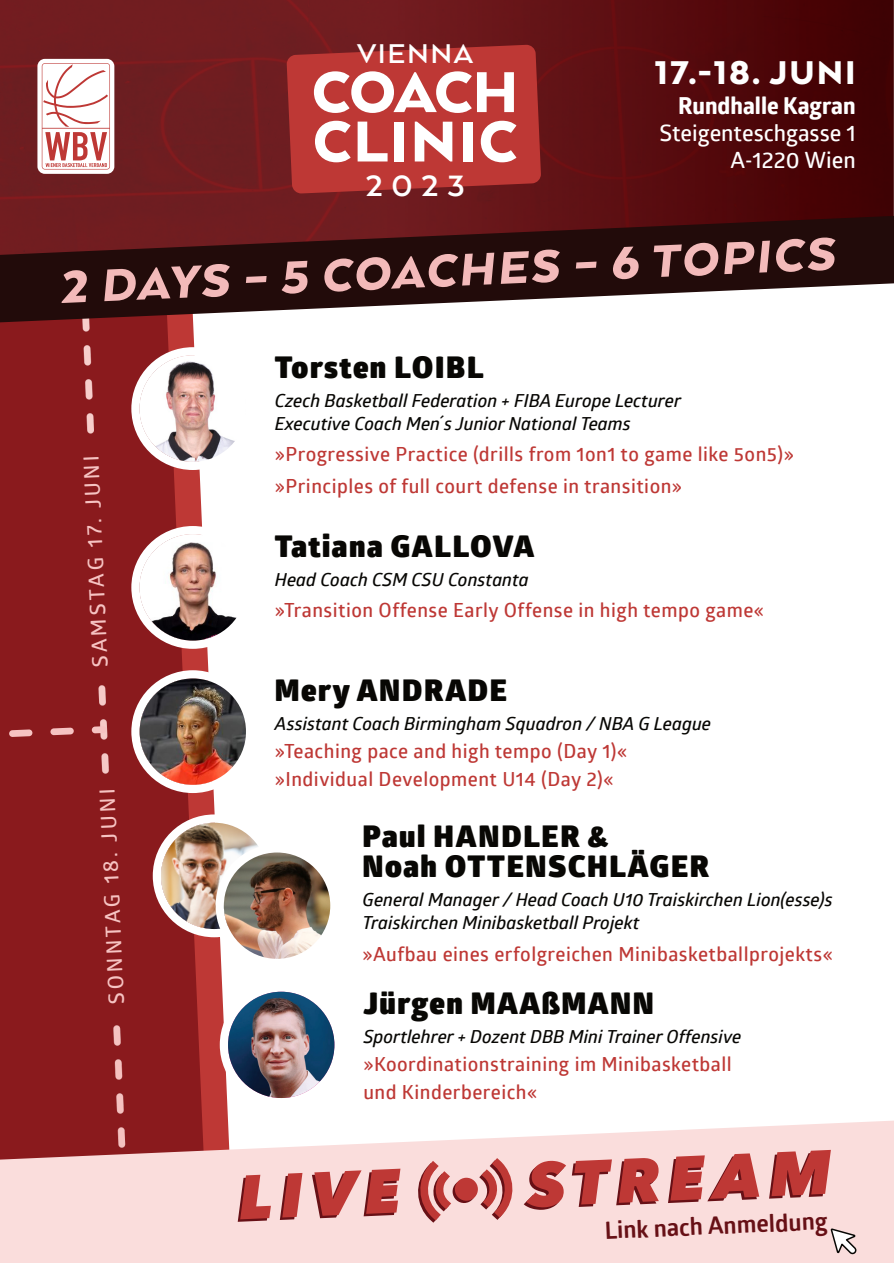
<style>
.page{position:relative;width:894px;height:1263px;background:#fff}
.page>*{position:absolute;margin:0;border:0;box-sizing:border-box;transform-origin:0 0}
.t1{font:900 66.45px/49.3px "Arquitecta";letter-spacing:.025em;color:#fff}
.t2{font:italic 800 61.65px "Avenir Next";color:#671016}
.t3{font:italic 900 52.5px "Arquitecta";color:#f3baba}
.t4{font:900 37.95px "Arquitecta";letter-spacing:.05em;color:#fff}
.t5{font:700 33.9px "Arquitecta";color:#fff}
.t6{font:700 31.35px "Arquitecta";letter-spacing:.05em;color:#fff}
.t7{font:900 30px/30px "Glober";letter-spacing:.05em;color:#080704}
.t8{font:700 24px "Glober";color:#671016}
.t9{font:700 22.95px "Globerx";color:#fff}
.t10{font:600 22.5px/27px "Glober";color:#fff;text-align:right}
.t11{font:600 21px "Glober";color:#f6c3c2}
.t12{font:600 19.5px/27.9px "Glober";letter-spacing:.025em;color:#be3835}
.t13{font:italic 600 18px/23.1px "Glober";color:#080704}
</style>
<div class="page">
<img style="left:0;top:0;width:893px;height:215px">
<img style="left:81px;top:325px;width:147px;height:795px">
<svg style="left:0;top:215px;width:893px;height:110px;fill:#220b0a"></svg>
<svg style="left:0;top:1120px;width:893px;height:143px;background:#f3d3d2"></svg>
<svg style="left:286px;top:47px;width:255px;height:147px;background:#b73533"></svg>
<svg style="left:37px;top:59px;width:77px;height:115px"></svg>
<svg style="left:0;top:347px;width:335px;height:759px"></svg>
<svg style="left:452px;top:1180px;width:23px;height:23px"></svg>
<svg style="left:479px;top:1158px;width:37px;height:62px;background:#d69190"></svg>
<svg style="left:413px;top:1161px;width:38px;height:62px;background:#d79392"></svg>
<div style="left:454px;top:1177px;width:24px;height:24px;background:#be3835;border-radius:50%"></div>
<svg style="left:829px;top:1227px;width:28px;height:28px"></svg>
<h3 class="t6" style="left:357px;top:39px;width:117px">VIENNA</h3>
<h1 class="t1" style="left:312px;top:71px;width:208px">COACH<br>CLINIC</h1>
<h3 class="t5" style="left:365px;top:171px;width:101px">2023</h3>
<h3 class="t4" style="left:654px;top:56px;width:202px">17.-18. JUNI</h3>
<p class="t9" style="left:677px;top:96px;width:179px">Rundhalle Kagran</p>
<p class="t10" style="left:659px;top:121px;width:197px">Steigenteschgasse 1<br>A-1220 Wien</p>
<h3 class="t3" style="left:58px;top:260px;width:777px;rotate:-2deg">2 DAYS – 5 COACHES – 6 TOPICS</h3>
<p class="t11" style="left:91px;top:668px;width:214px;rotate:-92deg">SAMSTAG 17. JUNI</p>
<p class="t11" style="left:107px;top:1005px;width:218px;rotate:-92deg">SONNTAG 18. JUNI</p>
<h3 class="t7" style="left:275px;top:355px;width:210px">Torsten LOIBL</h3>
<p class="t13" style="left:275px;top:391px;width:407px">Czech Basketball Federation + FIBA Europe Lecturer<br>Executive Coach Men´s Junior National Teams</p>
<p class="t12" style="left:275px;top:441px;width:520px;line-height:31.2px">»Progressive Practice (drills from 1on1 to game like 5on5)» »Principles of full court defense in transition»</p>
<h3 class="t7" style="left:275px;top:534px;width:261px">Tatiana GALLOVA</h3>
<p class="t13" style="left:275px;top:570px;width:255px">Head Coach CSM CSU Constanta</p>
<p class="t12" style="left:275px;top:598px;width:490px">»Transition Offense Early Offense in high tempo game«</p>
<h3 class="t7" style="left:275px;top:678px;width:233px">Mery ANDRADE</h3>
<p class="t13" style="left:275px;top:714px;width:437px">Assistant Coach Birmingham Squadron / NBA G League</p>
<p class="t12" style="left:275px;top:739px;width:354px">»Teaching pace and high tempo (Day 1)« »Individual Development U14 (Day 2)«</p>
<h3 class="t7" style="left:362px;top:825px;width:348px">Paul HANDLER &amp;<br>Noah OTTENSCHLÄGER</h3>
<p class="t13" style="left:362px;top:890px;width:471px">General Manager / Head Coach U10 Traiskirchen Lion(esse)s<br>Traiskirchen Minibasketball Projekt</p>
<p class="t12" style="left:362px;top:942px;width:471px">»Aufbau eines erfolgreichen Minibasketballprojekts«</p>
<h3 class="t7" style="left:363px;top:992px;width:292px">Jürgen MAAßMANN</h3>
<p class="t13" style="left:363px;top:1027px;width:379px">Sportlehrer + Dozent DBB Mini Trainer Offensive</p>
<p class="t12" style="left:363px;top:1052px;width:370px">»Koordinationstraining im Minibasketball und Kinderbereich«</p>
<h2 class="t2" style="left:235px;top:1160px;width:164px;rotate:-2deg">LIVE</h2>
<h2 class="t2" style="left:524px;top:1146px;width:305px;rotate:-2deg">STREAM</h2>
<p class="t8" style="left:604px;top:1220px;width:224px;rotate:-2deg">Link nach Anmeldung</p>
</div>
